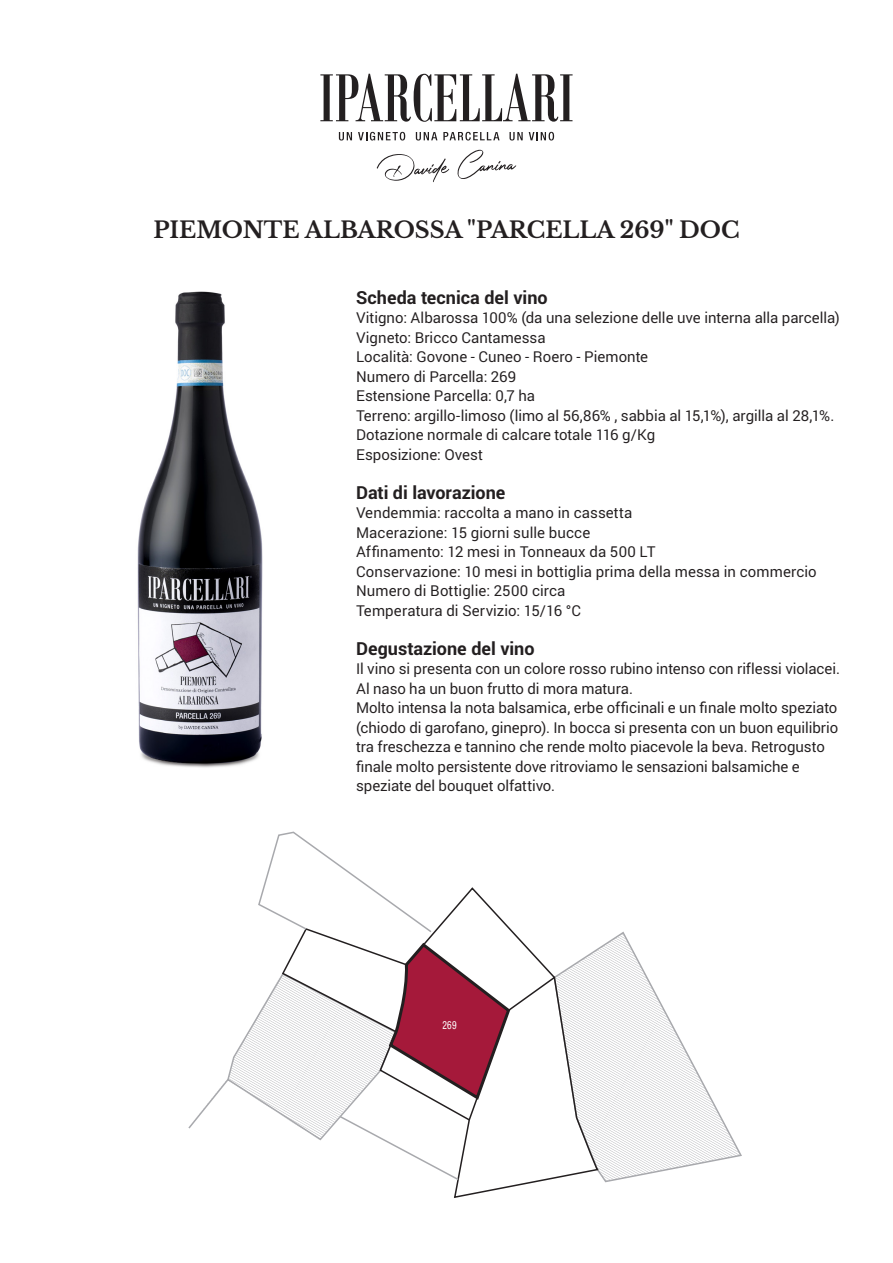
<style>
.page{position:relative;width:893px;height:1263px;background:#fff}
.page>*{position:absolute;margin:0;border:0;box-sizing:border-box;transform-origin:0 0}
.t1{font:700 22.5px "Libre Baskerville";color:#231f20}
.t2{font:700 18px "Roboto";color:#231f20}
.t3{font:15px/19.5px "Roboto";color:#231f20}
.t4{font:condensed 11.25px "Helvetica Neue LT Std";color:#fff;scale:.85 1}
</style>
<div class="page">
<svg style="left:320px;top:74px;width:253px;height:48px"></svg>
<svg style="left:339px;top:132px;width:13px;height:9px"></svg>
<svg style="left:358px;top:132px;width:47px;height:9px"></svg>
<svg style="left:416px;top:132px;width:21px;height:9px"></svg>
<svg style="left:443px;top:132px;width:57px;height:9px"></svg>
<svg style="left:509px;top:132px;width:14px;height:9px"></svg>
<svg style="left:529px;top:132px;width:25px;height:9px"></svg>
<img style="left:137px;top:291px;width:126px;height:477px">
<svg style="left:377px;top:154px;width:72px;height:28px"></svg>
<svg style="left:457px;top:149px;width:59px;height:30px"></svg>
<svg style="left:188px;top:831px;width:553px;height:367px"></svg>
<h1 class="t1" style="left:153px;top:216px;width:588px">PIEMONTE ALBAROSSA "PARCELLA 269" DOC</h1>
<p class="t2" style="left:356px;top:285px;width:193px">Scheda tecnica del vino</p>
<p class="t3" style="left:356px;top:307px;width:485px">Vitigno: Albarossa 100% (da una selezione delle uve interna alla parcella)<br>Vigneto: Bricco Cantamessa<br>Località: Govone - Cuneo - Roero - Piemonte<br>Numero di Parcella: 269<br>Estensione Parcella: 0,7 ha<br>Terreno: argillo-limoso (limo al 56,86% , sabbia al 15,1%), argilla al 28,1%.<br>Dotazione normale di calcare totale 116 g/Kg<br>Esposizione: Ovest</p>
<p class="t2" style="left:356px;top:480px;width:151px">Dati di lavorazione</p>
<p class="t3" style="left:356px;top:502px;width:462px">Vendemmia: raccolta a mano in cassetta<br>Macerazione: 15 giorni sulle bucce<br>Affinamento: 12 mesi in Tonneaux da 500 LT<br>Conservazione: 10 mesi in bottiglia prima della messa in commercio Numero di Bottiglie: 2500 circa<br>Temperatura di Servizio: 15/16 °C</p>
<p class="t2" style="left:356px;top:636px;width:180px">Degustazione del vino</p>
<p class="t3" style="left:356px;top:658px;width:486px">Il vino si presenta con un colore rosso rubino intenso con riflessi violacei.<br>Al naso ha un buon frutto di mora matura.<br>Molto intensa la nota balsamica, erbe officinali e un finale molto speziato (chiodo di garofano, ginepro). In bocca si presenta con un buon equilibrio tra freschezza e tannino che rende molto piacevole la beva. Retrogusto finale molto persistente dove ritroviamo le sensazioni balsamiche e speziate del bouquet olfattivo.</p>
<p class="t4" style="left:442px;top:1018px;width:18px">269</p>
</div>
